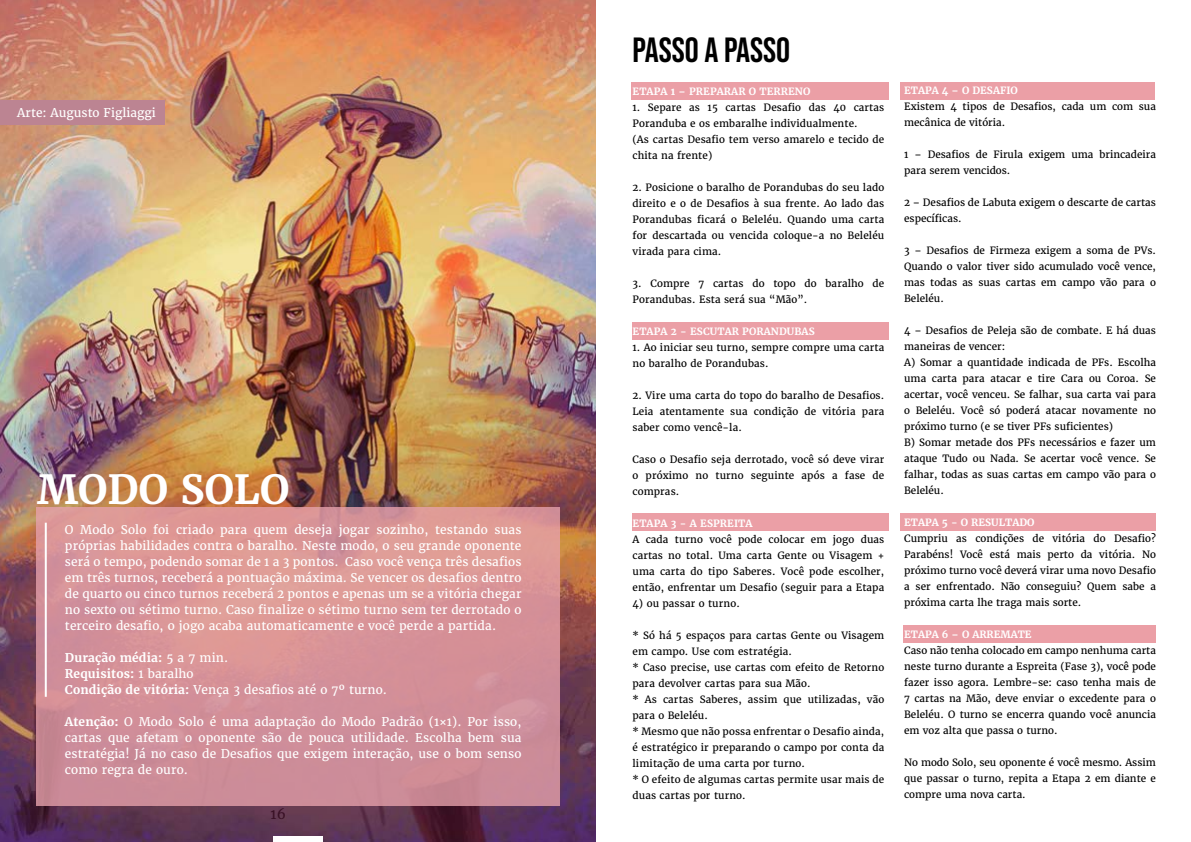
<style>
.page{position:relative;width:1191px;height:842px;background:#fff}
.page>*{position:absolute;margin:0;border:0;box-sizing:border-box;transform-origin:0 0}
.t1{font:700 40px "Merriweather";color:#fff}
.t2{font:35px "Bebas Neue";color:#000}
.t3{font:14px "Merriweather";color:#3a1126}
.t4{font:12px/16px "Merriweather";letter-spacing:.01em;color:#fff;text-align:justify}
.t5{font:700 12px/16px "Merriweather";letter-spacing:.01em;color:#fff}
.t6{font:10px/16px "Merriweather";letter-spacing:.01em;color:#000}
.t7{font:700 10px "Merriweather";letter-spacing:.01em;color:#fff}
.s1{font-weight:400}
.s2{font-weight:700}
</style>
<div class="page">
<img style="left:0;top:0;width:595px;height:842px">
<div style="left:273px;top:836px;width:49px;height:6px;background:#fff"></div>
<div style="left:36px;top:508px;width:523px;height:298px;background:linear-gradient(to bottom,#df9a97,#ca8a99)"></div>
<hr style="left:45px;top:523px;width:2px;height:174px;background:#fff">
<div style="left:632px;top:322px;width:257px;height:18px;background:#eb9fa6"></div>
<div style="left:632px;top:513px;width:523px;height:18px;background:#eb9fa6"></div>
<div style="left:903px;top:625px;width:252px;height:18px;background:#eb9fa6"></div>
<div style="left:631px;top:82px;width:523px;height:18px;background:#eb9fa6"></div>
<div style="left:889px;top:65px;width:11px;height:601px;background:#fff"></div>
<div style="left:0;top:100px;width:165px;height:24px;background:#bc8492"></div>
<p class="t4" style="left:17px;top:105px;width:140px">Arte: Augusto Figliaggi</p>
<h1 class="t1" style="left:37px;top:464px;width:254px">MODO SOLO</h1>
<p class="t4" style="left:65px;top:522px;width:458px">O Modo Solo foi criado para quem deseja jogar sozinho, testando suas próprias habilidades contra o baralho. Neste modo, o seu grande oponente será o tempo, podendo somar de 1 a 3 pontos. Caso você vença três desafios em três turnos, receberá a pontuação máxima. Se vencer os desafios dentro de quarto ou cinco turnos receberá 2 pontos e apenas um se a vitória chegar no sexto ou sétimo turno. Caso finalize o sétimo turno sem ter derrotado o terceiro desafio, o jogo acaba automaticamente e você perde a partida.</p>
<p class="t5" style="left:65px;top:649px;width:324px">Duração média: <span class="s1">5 a 7 min.<br></span>Requisitos: <span class="s1">1 baralho<br></span>Condição de vitória: <span class="s1">Vença 3 desafios até o 7º turno.</span></p>
<p class="t4" style="left:65px;top:714px;width:458px"><span class="s2">Atenção:</span> O Modo Solo é uma adaptação do Modo Padrão (1×1). Por isso, cartas que afetam o oponente são de pouca utilidade. Escolha bem sua estratégia! Já no caso de Desafios que exigem interação, use o bom senso como regra de ouro.</p>
<h3 class="t3" style="left:270px;top:805px;width:17px">16</h3>
<h2 class="t2" style="left:632px;top:30px;width:159px">PASSO A PASSO</h2>
<p class="t7" style="left:632px;top:85px;width:179px">ETAPA 1 – PREPARAR O TERRENO</p>
<p class="t6" style="left:632px;top:100px;width:253px">1. Separe as 15 cartas Desafio das 40 cartas Poranduba e os embaralhe individualmente.<br>(As cartas Desafio tem verso amarelo e tecido de chita na frente)</p>
<p class="t6" style="left:632px;top:180px;width:253px;text-align:justify">2. Posicione o baralho de Porandubas do seu lado direito e o de Desafios à sua frente. Ao lado das Porandubas ficará o Beleléu. Quando uma carta for descartada ou vencida coloque-a no Beleléu virada para cima.</p>
<p class="t6" style="left:632px;top:276px;width:253px">3. Compre 7 cartas do topo do baralho de<br>Porandubas. Esta será sua “Mão”.</p>
<p class="t7" style="left:632px;top:325px;width:184px">ETAPA 2 - ESCUTAR PORANDUBAS</p>
<p class="t6" style="left:632px;top:340px;width:253px">1. Ao iniciar seu turno, sempre compre uma carta no baralho de Porandubas.</p>
<p class="t6" style="left:632px;top:388px;width:253px;text-align:justify">2. Vire uma carta do topo do baralho de Desafios.<br>Leia atentamente sua condição de vitória para saber como vencê-la.</p>
<p class="t6" style="left:632px;top:452px;width:253px;text-align:justify">Caso o Desafio seja derrotado, você só deve virar o próximo no turno seguinte após a fase de compras.</p>
<p class="t7" style="left:632px;top:517px;width:122px">ETAPA 3 - A ESPREITA</p>
<p class="t6" style="left:632px;top:532px;width:253px;text-align:justify">A cada turno você pode colocar em jogo duas cartas no total. Uma carta Gente ou Visagem + uma carta do tipo Saberes. Você pode escolher, então, enfrentar um Desafio (seguir para a Etapa</p>
<p class="t6" style="left:632px;top:596px;width:109px">4) ou passar o turno.</p>
<p class="t6" style="left:632px;top:628px;width:253px">* Só há 5 espaços para cartas Gente ou Visagem em campo. Use com estratégia.<br>* Caso precise, use cartas com efeito de Retorno para devolver cartas para sua Mão.<br>* As cartas Saberes, assim que utilizadas, vão para o Beleléu.<br>* Mesmo que não possa enfrentar o Desafio ainda, é estratégico ir preparando o campo por conta da limitação de uma carta por turno.<br>* O efeito de algumas cartas permite usar mais de duas cartas por turno.</p>
<p class="t7" style="left:904px;top:84px;width:115px">ETAPA 4 – O DESAFIO</p>
<p class="t6" style="left:904px;top:98px;width:253px">Existem 4 tipos de Desafios, cada um com sua mecânica de vitória.</p>
<p class="t6" style="left:904px;top:146px;width:253px">1 – Desafios de Firula exigem uma brincadeira para serem vencidos.</p>
<p class="t6" style="left:904px;top:194px;width:253px">2 – Desafios de Labuta exigem o descarte de cartas específicas.</p>
<p class="t6" style="left:904px;top:242px;width:253px;text-align:justify">3 – Desafios de Firmeza exigem a soma de PVs.<br>Quando o valor tiver sido acumulado você vence, mas todas as suas cartas em campo vão para o Beleléu.</p>
<p class="t6" style="left:904px;top:322px;width:253px">4 – Desafios de Peleja são de combate. E há duas maneiras de vencer:<br>A) Somar a quantidade indicada de PFs. Escolha uma carta para atacar e tire Cara ou Coroa. Se acertar, você venceu. Se falhar, sua carta vai para o Beleléu. Você só poderá atacar novamente no próximo turno (e se tiver PFs suficientes)<br>B) Somar metade dos PFs necessários e fazer um ataque Tudo ou Nada. Se acertar você vence. Se falhar, todas as suas cartas em campo vão para o Beleléu.</p>
<p class="t7" style="left:904px;top:516px;width:132px">ETAPA 5 - O RESULTADO</p>
<p class="t6" style="left:904px;top:530px;width:253px;text-align:justify">Cumpriu as condições de vitória do Desafio?<br>Parabéns! Você está mais perto da vitória. No próximo turno você deverá virar uma novo Desafio a ser enfrentado. Não conseguiu? Quem sabe a próxima carta lhe traga mais sorte.</p>
<p class="t7" style="left:904px;top:628px;width:129px">ETAPA 6 – O ARREMATE</p>
<p class="t6" style="left:904px;top:642px;width:253px;text-align:justify">Caso não tenha colocado em campo nenhuma carta neste turno durante a Espreita (Fase 3), você pode fazer isso agora. Lembre-se: caso tenha mais de 7 cartas na Mão, deve enviar o excedente para o Beleléu. O turno se encerra quando você anuncia em voz alta que passa o turno.</p>
<p class="t6" style="left:904px;top:754px;width:253px;text-align:justify">No modo Solo, seu oponente é você mesmo. Assim que passar o turno, repita a Etapa 2 em diante e compre uma nova carta.</p>
</div>
